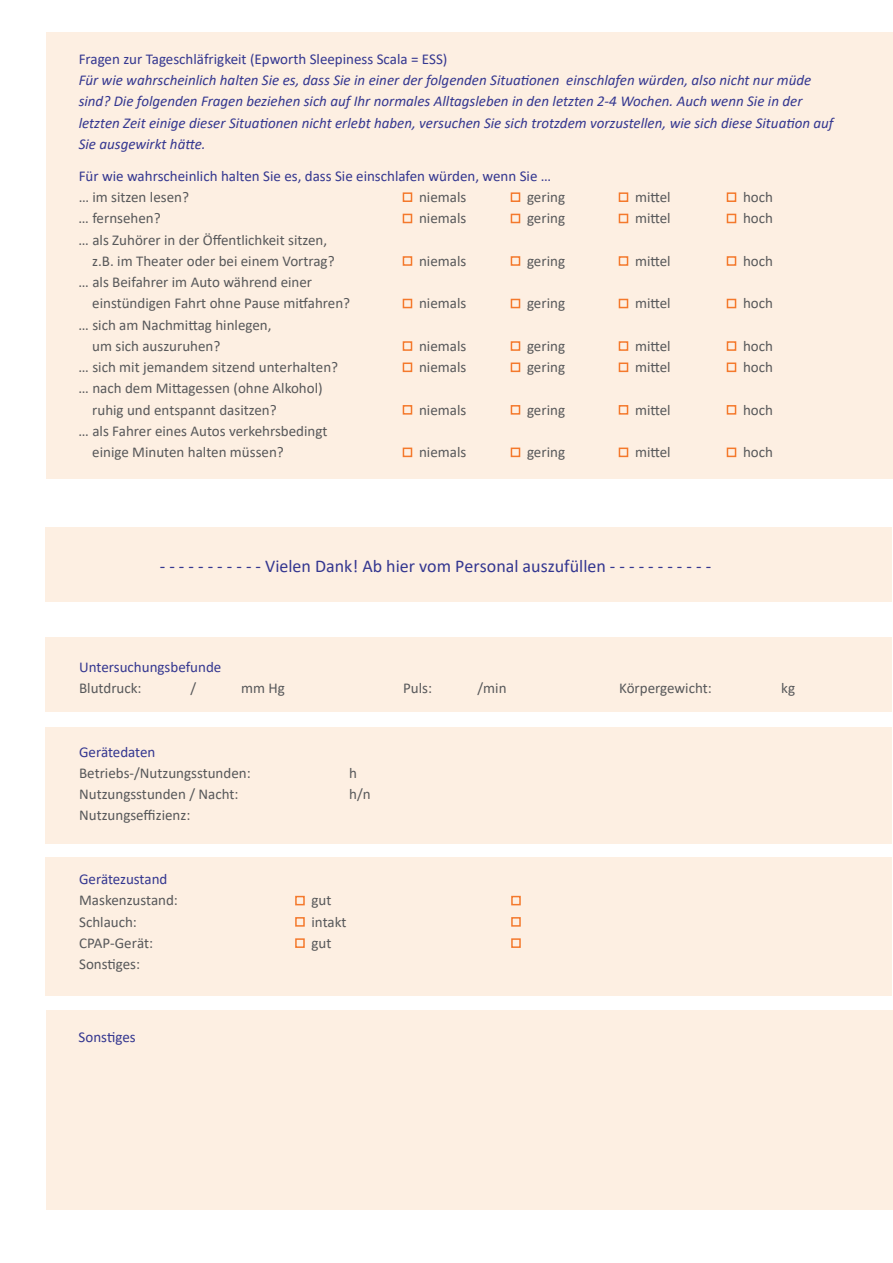
<style>
.page{position:relative;width:893px;height:1263px;background:#fff}
.page>*{position:absolute;margin:0;border:0;box-sizing:border-box;transform-origin:0 0}
.t1{font:18px "Calibri";color:#343790}
.t2{font:15px/21.3px "Calibri";color:#57585a}
.t3{font:italic 15px/21.3px "Calibri";color:#343790}
.t4{font:15px "Calibri";color:#343790}
</style>
<div class="page">
<div style="left:47px;top:32px;width:846px;height:446px;background:#fdefe2"></div>
<div style="left:46px;top:638px;width:846px;height:74px;background:#fdefe2"></div>
<div style="left:46px;top:727px;width:846px;height:116px;background:#fdefe2"></div>
<div style="left:46px;top:857px;width:846px;height:138px;background:#fdefe2"></div>
<div style="left:47px;top:1010px;width:846px;height:200px;background:#fdefe2"></div>
<div style="left:403px;top:192px;width:9px;height:10px;border:2px solid #f4792c"></div>
<div style="left:511px;top:192px;width:9px;height:10px;border:2px solid #f4792c"></div>
<div style="left:619px;top:192px;width:9px;height:10px;border:2px solid #f4792c"></div>
<div style="left:727px;top:192px;width:9px;height:10px;border:2px solid #f4792c"></div>
<div style="left:403px;top:214px;width:9px;height:9px;border:2px solid #f4792c"></div>
<div style="left:511px;top:214px;width:9px;height:9px;border:2px solid #f4792c"></div>
<div style="left:619px;top:214px;width:9px;height:9px;border:2px solid #f4792c"></div>
<div style="left:727px;top:214px;width:9px;height:9px;border:2px solid #f4792c"></div>
<div style="left:403px;top:256px;width:9px;height:10px;border:2px solid #f4792c"></div>
<div style="left:511px;top:256px;width:9px;height:10px;border:2px solid #f4792c"></div>
<div style="left:619px;top:256px;width:9px;height:10px;border:2px solid #f4792c"></div>
<div style="left:727px;top:256px;width:9px;height:10px;border:2px solid #f4792c"></div>
<div style="left:403px;top:299px;width:9px;height:9px;border:2px solid #f4792c"></div>
<div style="left:511px;top:299px;width:9px;height:9px;border:2px solid #f4792c"></div>
<div style="left:619px;top:299px;width:9px;height:9px;border:2px solid #f4792c"></div>
<div style="left:727px;top:299px;width:9px;height:9px;border:2px solid #f4792c"></div>
<div style="left:403px;top:341px;width:9px;height:10px;border:2px solid #f4792c"></div>
<div style="left:511px;top:341px;width:9px;height:10px;border:2px solid #f4792c"></div>
<div style="left:619px;top:341px;width:9px;height:10px;border:2px solid #f4792c"></div>
<div style="left:727px;top:341px;width:9px;height:10px;border:2px solid #f4792c"></div>
<div style="left:403px;top:362px;width:9px;height:10px;border:2px solid #f4792c"></div>
<div style="left:511px;top:362px;width:9px;height:10px;border:2px solid #f4792c"></div>
<div style="left:619px;top:362px;width:9px;height:10px;border:2px solid #f4792c"></div>
<div style="left:727px;top:362px;width:9px;height:10px;border:2px solid #f4792c"></div>
<div style="left:403px;top:405px;width:9px;height:10px;border:2px solid #f4792c"></div>
<div style="left:511px;top:405px;width:9px;height:10px;border:2px solid #f4792c"></div>
<div style="left:619px;top:405px;width:9px;height:10px;border:2px solid #f4792c"></div>
<div style="left:727px;top:405px;width:9px;height:10px;border:2px solid #f4792c"></div>
<div style="left:403px;top:448px;width:9px;height:9px;border:2px solid #f4792c"></div>
<div style="left:511px;top:448px;width:9px;height:9px;border:2px solid #f4792c"></div>
<div style="left:619px;top:448px;width:9px;height:9px;border:2px solid #f4792c"></div>
<div style="left:727px;top:448px;width:9px;height:9px;border:2px solid #f4792c"></div>
<div style="left:295px;top:896px;width:10px;height:9px;border:2px solid #f4792c"></div>
<div style="left:511px;top:896px;width:10px;height:9px;border:2px solid #f4792c"></div>
<div style="left:295px;top:917px;width:10px;height:10px;border:2px solid #f4792c"></div>
<div style="left:511px;top:917px;width:10px;height:10px;border:2px solid #f4792c"></div>
<div style="left:295px;top:938px;width:10px;height:10px;border:2px solid #f4792c"></div>
<div style="left:511px;top:938px;width:10px;height:10px;border:2px solid #f4792c"></div>
<div style="left:46px;top:527px;width:846px;height:74px;background:#fdefe2"></div>
<p class="t4" style="left:79px;top:48px;width:370px">Fragen zur Tageschläfrigkeit (Epworth Sleepiness Scala = ESS)</p>
<p class="t3" style="left:79px;top:69px;width:756px">Für wie wahrscheinlich halten Sie es, dass Sie in einer der folgenden Situationen einschlafen würden, also nicht nur müde sind? Die folgenden Fragen beziehen sich auf Ihr normales Alltagsleben in den letzten 2-4 Wochen. Auch wenn Sie in der letzten Zeit einige dieser Situationen nicht erlebt haben, versuchen Sie sich trotzdem vorzustellen, wie sich diese Situation auf Sie ausgewirkt hätte.</p>
<p class="t4" style="left:79px;top:165px;width:474px">Für wie wahrscheinlich halten Sie es, dass Sie einschlafen würden, wenn Sie …</p>
<p class="t2" style="left:419px;top:186px;width:49px">niemals</p>
<p class="t2" style="left:527px;top:186px;width:40px">gering</p>
<p class="t2" style="left:635px;top:186px;width:37px">mittel</p>
<p class="t2" style="left:743px;top:186px;width:31px">hoch</p>
<p class="t2" style="left:419px;top:207px;width:49px">niemals</p>
<p class="t2" style="left:527px;top:207px;width:40px">gering</p>
<p class="t2" style="left:635px;top:207px;width:37px">mittel</p>
<p class="t2" style="left:743px;top:207px;width:31px">hoch</p>
<p class="t2" style="left:419px;top:250px;width:49px">niemals</p>
<p class="t2" style="left:527px;top:250px;width:40px">gering</p>
<p class="t2" style="left:635px;top:250px;width:37px">mittel</p>
<p class="t2" style="left:743px;top:250px;width:31px">hoch</p>
<p class="t2" style="left:419px;top:292px;width:49px">niemals</p>
<p class="t2" style="left:527px;top:292px;width:40px">gering</p>
<p class="t2" style="left:635px;top:292px;width:37px">mittel</p>
<p class="t2" style="left:743px;top:292px;width:31px">hoch</p>
<p class="t2" style="left:419px;top:335px;width:49px">niemals</p>
<p class="t2" style="left:527px;top:335px;width:40px">gering</p>
<p class="t2" style="left:635px;top:335px;width:37px">mittel</p>
<p class="t2" style="left:743px;top:335px;width:31px">hoch</p>
<p class="t2" style="left:419px;top:356px;width:49px">niemals</p>
<p class="t2" style="left:527px;top:356px;width:40px">gering</p>
<p class="t2" style="left:635px;top:356px;width:37px">mittel</p>
<p class="t2" style="left:743px;top:356px;width:31px">hoch</p>
<p class="t2" style="left:419px;top:399px;width:49px">niemals</p>
<p class="t2" style="left:527px;top:399px;width:40px">gering</p>
<p class="t2" style="left:635px;top:399px;width:37px">mittel</p>
<p class="t2" style="left:743px;top:399px;width:31px">hoch</p>
<p class="t2" style="left:79px;top:186px;width:112px">… im sitzen lesen?</p>
<p class="t2" style="left:79px;top:207px;width:84px">… fernsehen?</p>
<p class="t2" style="left:79px;top:228px;width:250px">… als Zuhörer in der Öffentlichkeit sitzen,</p>
<p class="t2" style="left:92px;top:250px;width:244px">z.B. im Theater oder bei einem Vortrag?</p>
<p class="t2" style="left:79px;top:271px;width:235px">… als Beifahrer im Auto während einer</p>
<p class="t2" style="left:92px;top:292px;width:259px">einstündigen Fahrt ohne Pause mitfahren?</p>
<p class="t2" style="left:79px;top:314px;width:194px">… sich am Nachmittag hinlegen,</p>
<p class="t2" style="left:92px;top:335px;width:130px">um sich auszuruhen?</p>
<p class="t2" style="left:79px;top:356px;width:261px">… sich mit jemandem sitzend unterhalten?</p>
<p class="t2" style="left:79px;top:377px;width:246px">… nach dem Mittagessen (ohne Alkohol)</p>
<p class="t2" style="left:92px;top:399px;width:186px">ruhig und entspannt dasitzen?</p>
<p class="t2" style="left:79px;top:420px;width:250px">… als Fahrer eines Autos verkehrsbedingt</p>
<p class="t2" style="left:92px;top:441px;width:193px">einige Minuten halten müssen?</p>
<p class="t2" style="left:419px;top:441px;width:49px">niemals</p>
<p class="t2" style="left:527px;top:441px;width:40px">gering</p>
<p class="t2" style="left:635px;top:441px;width:37px">mittel</p>
<p class="t2" style="left:743px;top:441px;width:31px">hoch</p>
<p class="t1" style="left:160px;top:553px;width:553px">- - - - - - - - - - - Vielen Dank! Ab hier vom Personal auszufüllen - - - - - - - - - - -</p>
<p class="t4" style="left:79px;top:656px;width:144px">Untersuchungsbefunde</p>
<p class="t2" style="left:79px;top:677px;width:64px">Blutdruck:</p>
<p class="t2" style="left:191px;top:677px;width:7px">/</p>
<p class="t2" style="left:241px;top:677px;width:45px">mm Hg</p>
<p class="t2" style="left:403px;top:677px;width:30px">Puls:</p>
<p class="t2" style="left:477px;top:677px;width:31px">/min</p>
<p class="t2" style="left:619px;top:677px;width:94px">Körpergewicht:</p>
<p class="t2" style="left:781px;top:677px;width:15px">kg</p>
<p class="t4" style="left:79px;top:741px;width:78px">Gerätedaten</p>
<p class="t2" style="left:79px;top:762px;width:173px">Betriebs-/Nutzungsstunden:</p>
<p class="t2" style="left:349px;top:762px;width:9px">h</p>
<p class="t2" style="left:79px;top:783px;width:161px">Nutzungsstunden / Nacht:</p>
<p class="t2" style="left:349px;top:783px;width:23px">h/n</p>
<p class="t2" style="left:79px;top:804px;width:113px">Nutzungseffizienz:</p>
<p class="t4" style="left:79px;top:869px;width:90px">Gerätezustand</p>
<p class="t2" style="left:79px;top:889px;width:100px">Maskenzustand:<br>Schlauch:<br>CPAP-Gerät:<br>Sonstiges:</p>
<p class="t4" style="left:79px;top:1026px;width:59px">Sonstiges</p>
<p class="t2" style="left:312px;top:889px;width:36px">gut intakt gut</p>
</div>
